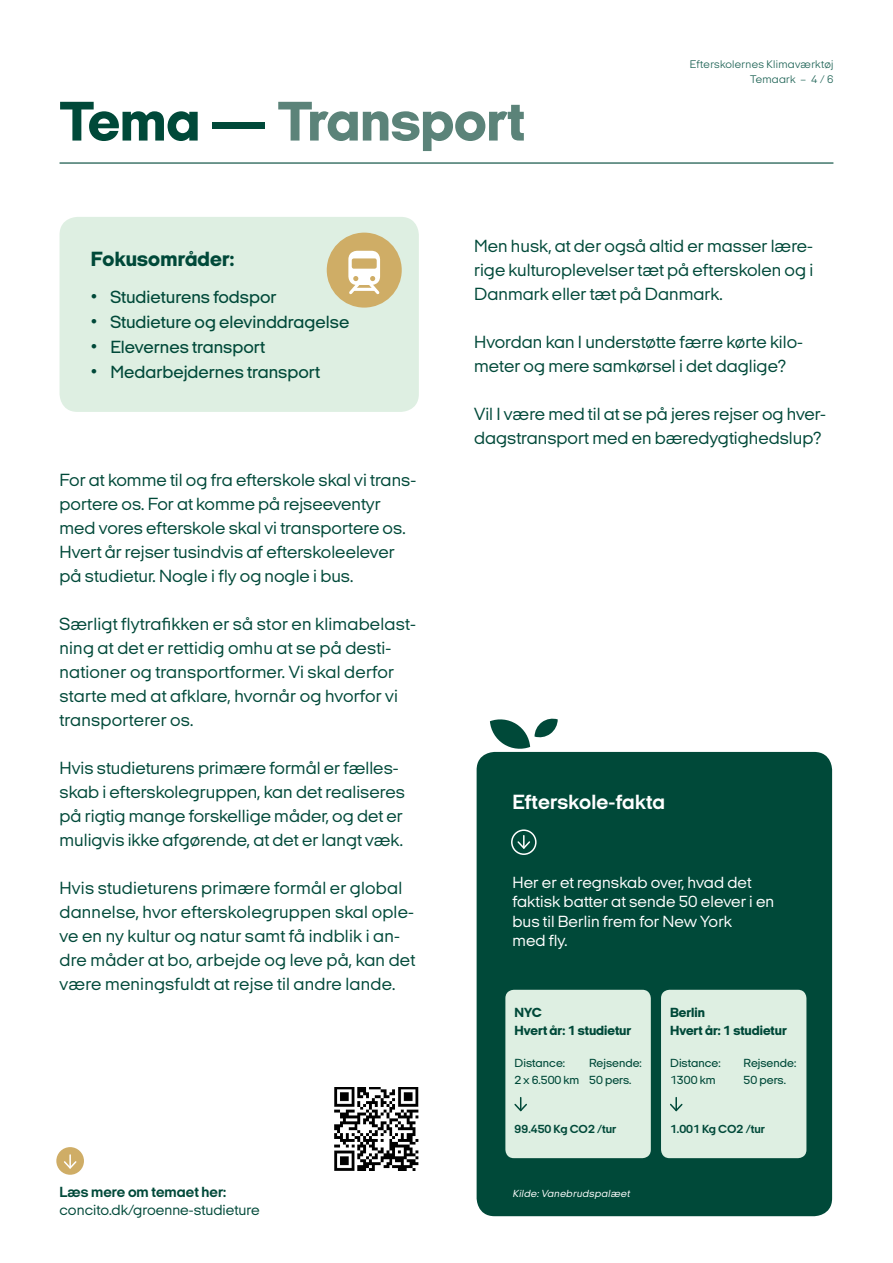
<style>
.page{position:relative;width:893px;height:1263px;background:#fff}
.page>*{position:absolute;margin:0;border:0;box-sizing:border-box;transform-origin:0 0}
.t1{font:800 57px "Italian Plate No 2 Expanded";color:#5b8379}
.t2{font:700 21px "Italian Plate No 2 Expanded";letter-spacing:.01em;color:#fff}
.t3{font:800 21px "Italian Plate No 2 Expanded";letter-spacing:.01em;color:#004939}
.t4{font:18px/24px "Italian Plate No 2 Expanded";color:#004939}
.t5{font:500 18px "Italian Plate No 2 Expanded";color:#004939}
.t6{font:16.5px/19.5px "Italian Plate No 2 Expanded";letter-spacing:.005em;color:#fff}
.t7{font:16.5px "Italian Plate No 2 Expanded";color:#004939}
.t8{font:15px "Italian Plate No 2 Expanded";color:#004939}
.t9{font:700 15px "Italian Plate No 2 Expanded";color:#004939}
.t10{font:800 13.5px "Italian Plate No 2 Expanded";color:#004939}
.t11{font:500 12px "Italian Plate No 2 Expanded";color:#004939}
.t12{font:700 12px "Italian Plate No 2 Expanded";color:#004939}
.t13{font:300 11.25px "Italian Plate No 2 Expanded";letter-spacing:.025em;color:#185f51}
.t14{font:italic 10.5px "Italian Plate No 2 Expanded";color:#fff}
.s1{color:#004939}
</style>
<div class="page">
<div style="left:60px;top:217px;width:359px;height:195px;background:#deefe2;border-radius:18px"></div>
<div style="left:327px;top:233px;width:75px;height:75px;background:#cfad66;border-radius:50%"></div>
<div style="left:348px;top:251px;width:32px;height:34px;background:#fff;border-radius:9px"></div>
<svg style="left:348px;top:264px;width:33px;height:31px"></svg>
<hr style="left:354px;top:288px;width:21px;height:3px;background:#fff">
<div style="left:352px;top:258px;width:25px;height:11px;background:#cfad66;border-radius:2px"></div>
<div style="left:56px;top:1147px;width:28px;height:28px;background:#cfad66;border-radius:50%"></div>
<svg style="left:64px;top:1155px;width:13px;height:14px"></svg>
<hr style="left:60px;top:162px;width:773px;height:2px;background:#004939">
<div style="left:477px;top:752px;width:355px;height:464px;background:#004939;border-radius:18px"></div>
<svg style="left:490px;top:718px;width:68px;height:31px"></svg>
<div style="left:511px;top:829px;width:26px;height:26px;border:2px solid #fff;border-radius:50%"></div>
<svg style="left:517px;top:836px;width:13px;height:13px"></svg>
<div style="left:505px;top:990px;width:146px;height:168px;background:#deefe2;border-radius:9px"></div>
<div style="left:661px;top:990px;width:145px;height:168px;background:#deefe2;border-radius:9px"></div>
<svg style="left:514px;top:1097px;width:13px;height:15px"></svg>
<svg style="left:670px;top:1097px;width:13px;height:15px"></svg>
<img style="left:334px;top:1088px;width:85px;height:82px">
<p class="t1" style="left:60px;top:91px;width:467px"><span class="s1">Tema —</span> Transport</p>
<p class="t13" style="left:690px;top:58px;width:145px">Efterskolernes Klimaværktøj</p>
<p class="t13" style="left:750px;top:73px;width:85px">Temaark – 4 / 6</p>
<p class="t3" style="left:91px;top:248px;width:145px">Fokusområder:</p>
<p class="t7" style="left:91px;top:288px;width:7px">•</p>
<p class="t7" style="left:91px;top:312px;width:7px">•</p>
<p class="t7" style="left:91px;top:337px;width:7px">•</p>
<p class="t7" style="left:91px;top:362px;width:7px">•</p>
<p class="t5" style="left:110px;top:288px;width:168px">Studieturens fodspor</p>
<p class="t5" style="left:110px;top:312px;width:241px">Studieture og elevinddragelse</p>
<p class="t5" style="left:110px;top:337px;width:156px">Elevernes transport</p>
<p class="t5" style="left:110px;top:362px;width:211px">Medarbejdernes transport</p>
<p class="t4" style="left:60px;top:467px;width:358px">For at komme til og fra efterskole skal vi trans&shy;portere os. For at komme på rejseeventyr med vores efterskole skal vi transportere os.<br>Hvert år rejser tusindvis af efterskoleelever på studietur. Nogle i fly og nogle i bus.</p>
<p class="t4" style="left:60px;top:611px;width:358px">Særligt flytrafikken er så stor en klimabelast&shy;ning at det er rettidig omhu at se på desti&shy;nationer og transportformer. Vi skal derfor starte med at afklare, hvornår og hvorfor vi transporterer os.</p>
<p class="t4" style="left:60px;top:755px;width:347px">Hvis studieturens primære formål er fælles&shy;skab i efterskolegruppen, kan det realiseres på rigtig mange forskellige måder, og det er muligvis ikke afgørende, at det er langt væk.</p>
<p class="t4" style="left:60px;top:875px;width:357px">Hvis studieturens primære formål er global dannelse, hvor efterskolegruppen skal ople&shy;ve en ny kultur og natur samt få indblik i an&shy;dre måder at bo, arbejde og leve på, kan det være meningsfuldt at rejse til andre lande.</p>
<p class="t9" style="left:60px;top:1184px;width:168px">Læs mere om temaet her:</p>
<p class="t8" style="left:60px;top:1202px;width:202px">concito.dk/groenne-studieture</p>
<p class="t4" style="left:474px;top:233px;width:341px;text-align:justify">Men husk, at der også altid er masser lære&shy;rige kulturoplevelser tæt på efterskolen og i Danmark eller tæt på Danmark.</p>
<p class="t4" style="left:474px;top:329px;width:330px">Hvordan kan I understøtte færre kørte kilo&shy;meter og mere samkørsel i det daglige?</p>
<p class="t4" style="left:474px;top:401px;width:353px">Vil I være med til at se på jeres rejser og hver&shy;dagstransport med en bæredygtighedslup?</p>
<p class="t2" style="left:512px;top:791px;width:154px">Efterskole-fakta</p>
<p class="t6" style="left:512px;top:872px;width:263px">Her er et regnskab over, hvad det faktisk batter at sende 50 elever i en bus til Berlin frem for New York</p>
<p class="t6" style="left:512px;top:931px;width:57px">med fly.</p>
<p class="t10" style="left:515px;top:1005px;width:29px">NYC</p>
<p class="t10" style="left:515px;top:1023px;width:118px">Hvert år: 1 studietur</p>
<p class="t10" style="left:670px;top:1005px;width:36px">Berlin</p>
<p class="t10" style="left:670px;top:1023px;width:118px">Hvert år: 1 studietur</p>
<p class="t11" style="left:515px;top:1057px;width:52px">Distance:</p>
<p class="t11" style="left:515px;top:1073px;width:66px">2 x 6.500 km</p>
<p class="t11" style="left:589px;top:1057px;width:54px">Rejsende:</p>
<p class="t11" style="left:589px;top:1073px;width:44px">50 pers.</p>
<p class="t11" style="left:670px;top:1057px;width:52px">Distance:</p>
<p class="t11" style="left:670px;top:1073px;width:47px">1300 km</p>
<p class="t11" style="left:744px;top:1057px;width:54px">Rejsende:</p>
<p class="t11" style="left:744px;top:1073px;width:44px">50 pers.</p>
<p class="t12" style="left:515px;top:1123px;width:103px">99.450 Kg CO2 /tur</p>
<p class="t12" style="left:670px;top:1123px;width:96px">1.001 Kg CO2 /tur</p>
<p class="t14" style="left:512px;top:1187px;width:121px">Kilde:Vanebrudspalæet</p>
</div>
